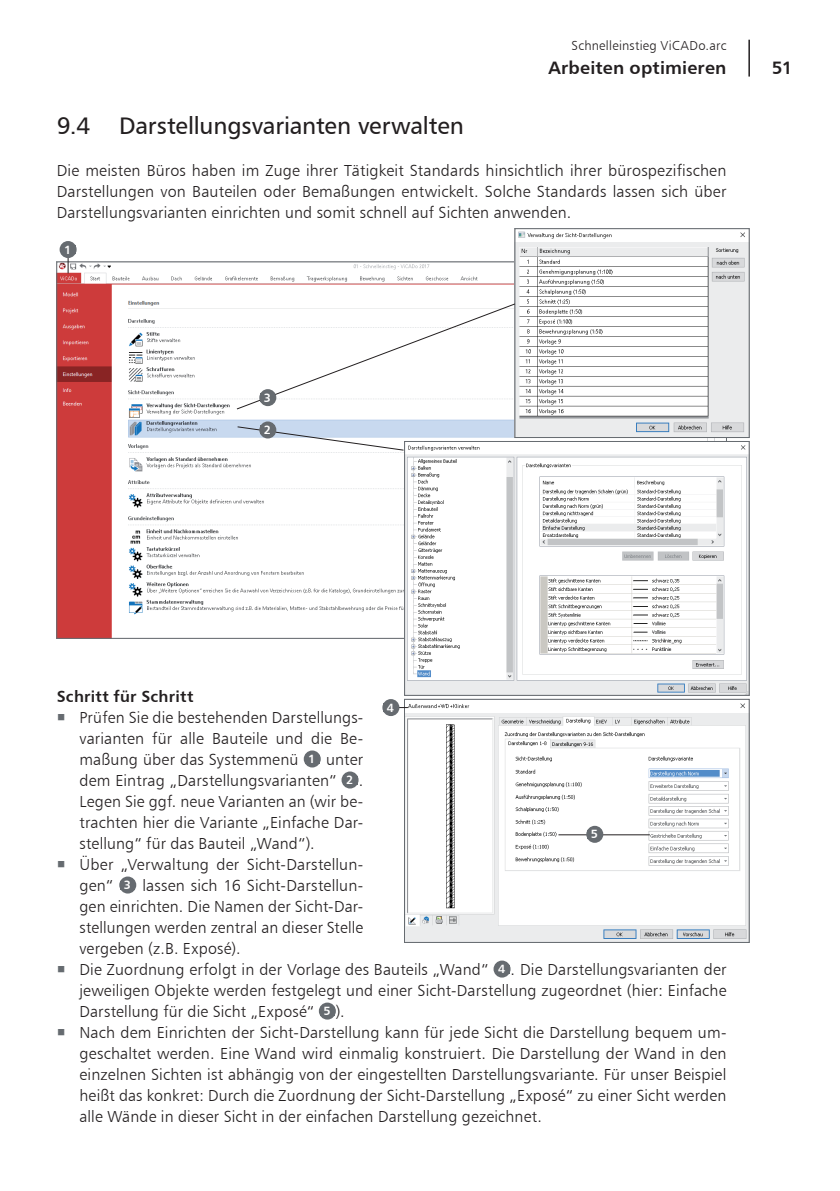
<style>
.page{position:relative;width:840px;height:1191px;background:#fff}
.page>*{position:absolute;margin:0;border:0;box-sizing:border-box;transform-origin:0 0}
.t1{font:24px "Humanist 777 BT Roman B";letter-spacing:-.01em;color:#231f20}
.t2{font:18px "Humanist 777 BT Bold B";letter-spacing:.01em;color:#231f20}
._5_Grundtext{font:16px/21px "Humanist 777 BT Light B";letter-spacing:.01em;color:#231f20;text-align:justify}
._4_Zwischenüberschri{font:16px "Humanist 777 BT Bold B";letter-spacing:.015em;color:#231f20}
.t3{font:13px "Humanist 777 BT Light B";letter-spacing:.02em;color:#231f20}
.Zahlen{font:12px "Humanist 777 BT Bold B";color:#fff}
</style>
<div class="page">
<hr style="left:748px;top:40px;width:1px;height:37px;background:#231f20">
<div style="left:303px;top:750px;width:17px;height:17px;background:#666b70;border-radius:50%"></div>
<div style="left:341px;top:771px;width:17px;height:17px;background:#666b70;border-radius:50%"></div>
<div style="left:119px;top:876px;width:17px;height:17px;background:#666b70;border-radius:50%"></div>
<div style="left:493px;top:960px;width:17px;height:17px;background:#666b70;border-radius:50%"></div>
<svg style="left:318px;top:1002px;width:18px;height:17px"></svg>
<div style="left:320px;top:1007px;width:14px;height:8px;background:#666b70"></div>
<img style="left:58px;top:264px;width:657px;height:372px">
<img style="left:406px;top:443px;width:341px;height:250px">
<div style="left:404px;top:441px;width:345px;height:254px;border:1px solid #666b70"></div>
<img style="left:516px;top:231px;width:231px;height:205px">
<div style="left:514px;top:228px;width:235px;height:210px;border:1px solid #666b70"></div>
<img style="left:406px;top:703px;width:341px;height:237px">
<div style="left:404px;top:699px;width:345px;height:243px;border:1px solid #666b70"></div>
<svg style="left:235px;top:303px;width:281px;height:107px"></svg>
<div style="left:259px;top:389px;width:17px;height:17px;background:#666b70;border-radius:50%"></div>
<svg style="left:236px;top:426px;width:168px;height:25px"></svg>
<div style="left:259px;top:421px;width:17px;height:17px;background:#666b70;border-radius:50%"></div>
<hr style="left:558px;top:834px;width:91px;height:1px;background:#231f20">
<div style="left:586px;top:826px;width:17px;height:17px;background:#666b70;border-radius:50%"></div>
<div style="left:382px;top:699px;width:17px;height:17px;background:#666b70;border-radius:50%"></div>
<svg style="left:68px;top:258px;width:1px;height:15px"></svg>
<div style="left:60px;top:241px;width:17px;height:17px;background:#666b70;border-radius:50%"></div>
<p class="t3" style="left:571px;top:37px;width:156px">Schnelleinstieg ViCADo.arc</p>
<p class="t2" style="left:548px;top:56px;width:179px">Arbeiten optimieren</p>
<p class="t2" style="left:771px;top:56px;width:22px">51</p>
<p class="t1" style="left:57px;top:111px;width:408px">9.4 Darstellungsvarianten verwalten</p>
<p class="_5_Grundtext" style="left:57px;top:160px;width:670px">Die meisten Büros haben im Zuge ihrer Tätigkeit Standards hinsichtlich ihrer bürospezifischen Darstellungen von Bauteilen oder Bemaßungen entwickelt. Solche Standards lassen sich über Darstellungsvarianten einrichten und somit schnell auf Sichten anwenden.</p>
<p class="Zahlen" style="left:64px;top:242px;width:9px">1</p>
<p class="Zahlen" style="left:264px;top:390px;width:9px">3</p>
<p class="Zahlen" style="left:264px;top:422px;width:9px">2</p>
<p class="_4_Zwischenüberschri" style="left:57px;top:686px;width:138px">Schritt für Schritt</p>
<p class="_5_Grundtext" style="left:79px;top:706px;width:285px">Prüfen Sie die bestehenden Darstellungs&shy;varianten für alle Bauteile und die Be&shy;maßung über das Systemmenü</p>
<p class="Zahlen" style="left:386px;top:700px;width:9px">4</p>
<p class="_5_Grundtext" style="left:79px;top:748px;width:285px;text-indent:246px">unter dem Eintrag „Darstellungsvarianten“</p>
<p class="Zahlen" style="left:308px;top:751px;width:9px">1</p>
<p class="Zahlen" style="left:346px;top:772px;width:9px">2</p>
<p class="_5_Grundtext" style="left:79px;top:769px;width:285px;text-indent:279px">.<br>Legen Sie ggf. neue Varianten an (wir be&shy;trachten hier die Variante „Einfache Dar&shy;stellung“ für das Bauteil „Wand“).</p>
<p class="_5_Grundtext" style="left:79px;top:853px;width:285px">Über „Verwaltung der Sicht-Darstellun&shy;gen“</p>
<p class="Zahlen" style="left:590px;top:826px;width:9px">5</p>
<p class="_5_Grundtext" style="left:79px;top:874px;width:285px;text-indent:63px">lassen sich 16 Sicht-Darstellun&shy;gen einrichten. Die Namen der Sicht-Dar&shy;stellungen werden zentral an dieser Stelle vergeben (z.B. Exposé).</p>
<p class="_5_Grundtext" style="left:79px;top:958px;width:410px">Die Zuordnung erfolgt in der Vorlage des Bauteils „Wand“</p>
<p class="Zahlen" style="left:498px;top:961px;width:9px">4</p>
<p class="Zahlen" style="left:124px;top:877px;width:9px">3</p>
<p class="_5_Grundtext" style="left:79px;top:958px;width:648px;text-indent:431px">. Die Darstellungsvarianten der jeweiligen Objekte werden festgelegt und einer Sicht-Darstellung zugeordnet (hier: Einfache Darstellung für die Sicht „Exposé“</p>
<p class="Zahlen" style="left:323px;top:1003px;width:9px">5</p>
<p class="_5_Grundtext" style="left:336px;top:1000px;width:10px">).</p>
<p class="_5_Grundtext" style="left:79px;top:1021px;width:648px">Nach dem Einrichten der Sicht-Darstellung kann für jede Sicht die Darstellung bequem um&shy;geschaltet werden. Eine Wand wird einmalig konstruiert. Die Darstellung der Wand in den einzelnen Sichten ist abhängig von der eingestellten Darstellungsvariante. Für unser Beispiel heißt das konkret: Durch die Zuordnung der Sicht-Darstellung „Exposé“ zu einer Sicht werden alle Wände in dieser Sicht in der einfachen Darstellung gezeichnet.</p>
</div>
